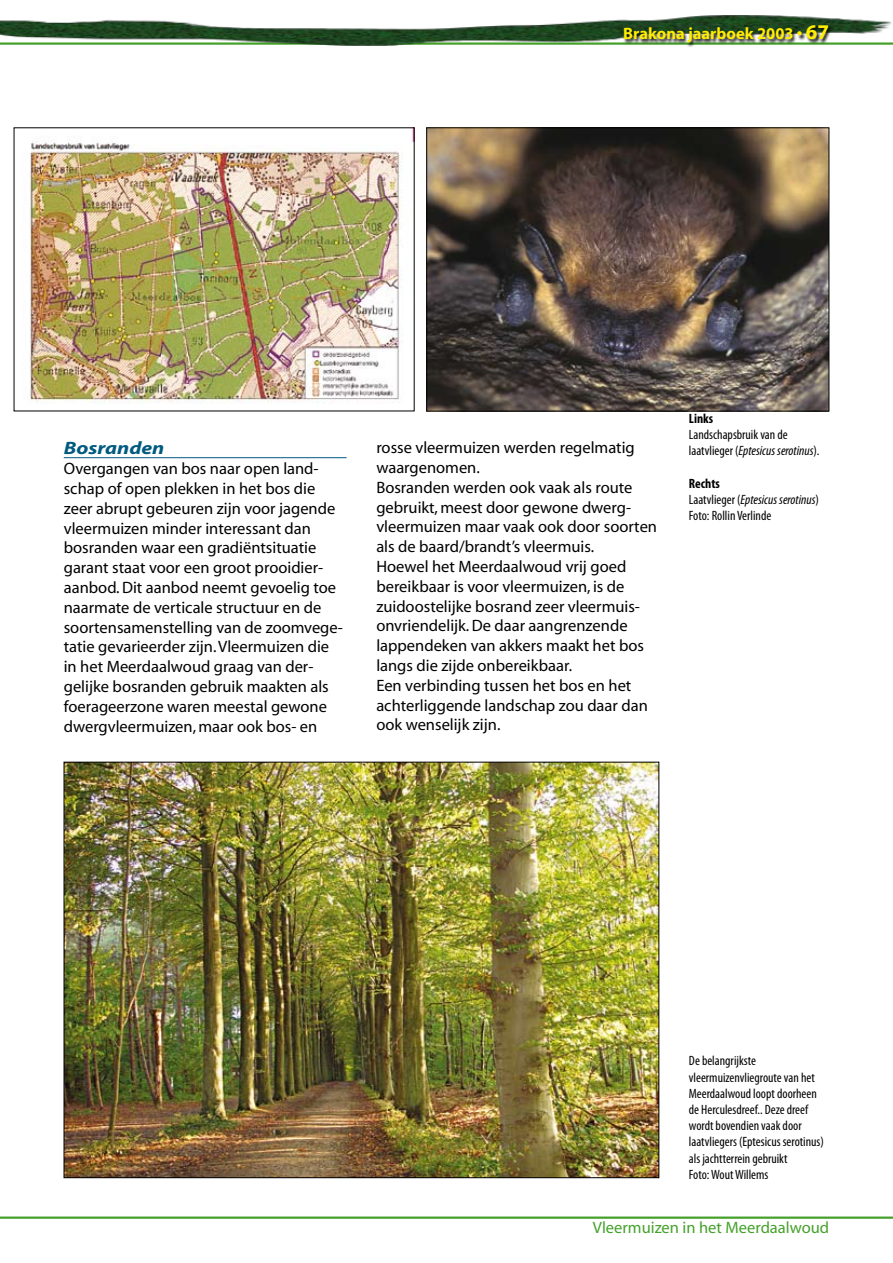
<style>
.page{position:relative;width:893px;height:1263px;background:#fff}
.page>*{position:absolute;margin:0;border:0;box-sizing:border-box;transform-origin:0 0}
.t1{font:italic 700 18px "Myriad";color:#005a80;scale:1.2 1}
.t2{font:16.5px/19.8px "Myriad";color:#000}
.t3{font:16.5px "Myriad";color:#45a12b}
.t4{font:700 16.5px "Myriad";color:#ffed00}
.t5{font:condensed 13.5px/16.2px "Myriad Pro";color:#000}
.t6{font:700 condensed 13.5px "Myriad Pro";color:#000}
.s1{font-size:21px}
.s2{font-style:italic}
.s3{font-weight:700}
</style>
<div class="page">
<img style="left:0;top:15px;width:892px;height:31px">
<svg style="left:623px;top:25px;width:270px;height:22px"></svg>
<hr style="left:0;top:1216px;width:893px;height:3px;background:#45a12b">
<hr style="left:64px;top:457px;width:283px;height:1px;background:#005a80">
<img style="left:30px;top:141px;width:373px;height:262px">
<img style="left:66px;top:764px;width:591px;height:412px">
<img style="left:428px;top:130px;width:399px;height:279px">
<div style="left:426px;top:128px;width:403px;height:283px;border:1px solid #000"></div>
<p class="t4" style="left:623px;top:25px;width:207px">Brakona jaarboek 2003 • <span class="s1">67</span></p>
<p class="t1" style="left:64px;top:439px;width:85px">Bosranden</p>
<p class="t2" style="left:64px;top:459px;width:281px">Overgangen van bos naar open land&shy;schap of open plekken in het bos die zeer abrupt gebeuren zijn voor jagende vleermuizen minder interessant dan bosranden waar een gradiëntsituatie garant staat voor een groot prooidier&shy;aanbod. Dit aanbod neemt gevoelig toe naarmate de verticale structuur en de soortensamenstelling van de zoomvege&shy;tatie gevarieerder zijn. Vleermuizen die in het Meerdaalwoud graag van der&shy;gelijke bosranden gebruik maakten als foerageerzone waren meestal gewone dwergvleermuizen, maar ook bos- en</p>
<p class="t2" style="left:376px;top:438px;width:282px">rosse vleermuizen werden regelmatig waargenomen.<br>Bosranden werden ook vaak als route gebruikt, meest door gewone dwerg&shy;vleermuizen maar vaak ook door soorten als de baard/brandt’s vleermuis.<br>Hoewel het Meerdaalwoud vrij goed bereikbaar is voor vleermuizen, is de zuidoostelijke bosrand zeer vleermuis&shy;onvriendelijk. De daar aangrenzende lappendeken van akkers maakt het bos langs die zijde onbereikbaar.<br>Een verbinding tussen het bos en het achterliggende landschap zou daar dan ook wenselijk zijn.</p>
<p class="t6" style="left:689px;top:410px;width:26px">Links</p>
<p class="t5" style="left:689px;top:426px;width:132px">Landschapsbruik van de laatvlieger (<span class="s2">Eptesicus serotinus</span>).</p>
<p class="t5" style="left:689px;top:475px;width:132px"><span class="s3">Rechts<br></span>Laatvlieger (<span class="s2">Eptesicus serotinus</span>)<br>Foto: Rollin Verlinde</p>
<p class="t5" style="left:689px;top:1053px;width:137px">De belangrijkste vleermuizenvliegroute van het<br>Meerdaalwoud loopt doorheen de Herculesdreef.. Deze dreef wordt bovendien vaak door laatvliegers (Eptesicus serotinus) als jachtterrein gebruikt<br>Foto: Wout Willems</p>
<p class="t3" style="left:593px;top:1219px;width:238px">Vleermuizen in het Meerdaalwoud</p>
</div>
